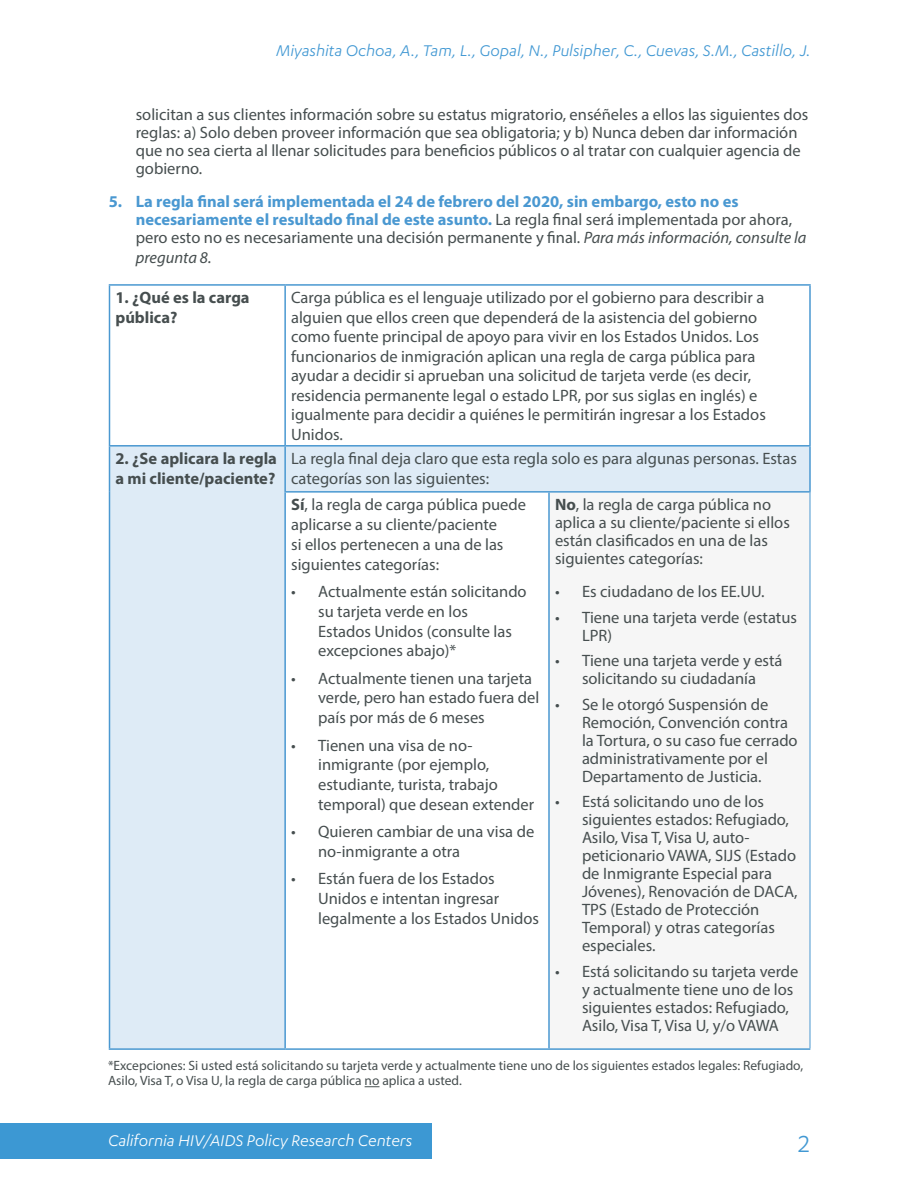
<style>
.page{position:relative;width:918px;height:1188px;background:#fff}
.page>*{position:absolute;margin:0;border:0;box-sizing:border-box;transform-origin:0 0}
.t1{font:27px "Karbon";color:#4198d3}
.t2{font:italic 18px "Karbon";color:#4198d3}
.t3{font:italic 18px "Karbon";color:#fff}
.t4{font:16.5px/18px "Myriad Pro";color:#464e4f}
.t5{font:700 16.5px/18px "Myriad Pro";color:#4a98d1}
.t6{font:700 16.5px/19.8px "Myriad Pro";color:#464e4f}
.t7{font:italic 16.5px "Myriad Pro";color:#464e4f}
.t8{font:13.5px/15.5px "Myriad Pro";color:#464e4f}
.s1{font-weight:400;color:#464e4f}
.s2{font-weight:400;font-style:italic;color:#464e4f}
.s3{font-weight:700}
</style>
<div class="page">
<div style="left:0;top:1123px;width:432px;height:36px;background:#3c98d3"></div>
<svg style="left:110px;top:447px;width:699px;height:601px"></svg>
<div style="left:549px;top:492px;width:261px;height:557px;background:#f6f6f6"></div>
<hr style="left:109px;top:284px;width:176px;height:2px;background:#4a98d1">
<hr style="left:109px;top:286px;width:1px;height:159px;background:#4a98d1">
<hr style="left:285px;top:284px;width:264px;height:2px;background:#4a98d1">
<hr style="left:284px;top:286px;width:2px;height:159px;background:#4a98d1">
<hr style="left:549px;top:284px;width:262px;height:2px;background:#4a98d1">
<hr style="left:809px;top:286px;width:2px;height:159px;background:#4a98d1">
<hr style="left:109px;top:445px;width:176px;height:2px;background:#4a98d1">
<hr style="left:109px;top:447px;width:1px;height:45px;background:#4a98d1">
<hr style="left:109px;top:492px;width:1px;height:556px;background:#4a98d1">
<hr style="left:109px;top:1048px;width:176px;height:2px;background:#4a98d1">
<hr style="left:285px;top:445px;width:264px;height:2px;background:#4a98d1">
<hr style="left:284px;top:447px;width:2px;height:44px;background:#4a98d1">
<hr style="left:549px;top:445px;width:262px;height:2px;background:#4a98d1">
<hr style="left:809px;top:447px;width:2px;height:44px;background:#4a98d1">
<hr style="left:284px;top:491px;width:265px;height:2px;background:#4a98d1">
<hr style="left:284px;top:493px;width:2px;height:555px;background:#4a98d1">
<hr style="left:549px;top:491px;width:262px;height:2px;background:#4a98d1">
<hr style="left:548px;top:493px;width:2px;height:555px;background:#4a98d1">
<hr style="left:285px;top:1048px;width:264px;height:2px;background:#4a98d1">
<hr style="left:549px;top:1048px;width:261px;height:2px;background:#4a98d1">
<hr style="left:810px;top:493px;width:1px;height:555px;background:#4a98d1">
<svg style="left:365px;top:1086px;width:15px;height:1px"></svg>
<p class="t2" style="left:276px;top:40px;width:536px">Miyashita Ochoa, A., Tam, L., Gopal, N., Pulsipher, C., Cuevas, S.M., Castillo, J.</p>
<p class="t4" style="left:136px;top:106px;width:674px">solicitan a sus clientes información sobre su estatus migratorio, enséñeles a ellos las siguientes dos reglas: a) Solo deben proveer información que sea obligatoria; y b) Nunca deben dar información que no sea cierta al llenar solicitudes para beneficios públicos o al tratar con cualquier agencia de gobierno.</p>
<p class="t5" style="left:136px;top:192px;width:672px;text-indent:-27px">5. La regla final será implementada el 24 de febrero del 2020, sin embargo, esto no es necesariamente el resultado final de este asunto. <span class="s1">La regla final será implementada por ahora, pero esto no es necesariamente una decisión permanente y final.</span> <span class="s2">Para más información, consulte la</span></p>
<p class="t7" style="left:136px;top:247px;width:77px">pregunta 8.</p>
<p class="t6" style="left:116px;top:287px;width:136px">1. ¿Qué es la carga pública?</p>
<p class="t4" style="left:291px;top:288px;width:476px;line-height:19.5px">Carga pública es el lenguaje utilizado por el gobierno para describir a alguien que ellos creen que dependerá de la asistencia del gobierno como fuente principal de apoyo para vivir en los Estados Unidos. Los funcionarios de inmigración aplican una regla de carga pública para ayudar a decidir si aprueban una solicitud de tarjeta verde (es decir, residencia permanente legal o estado LPR, por sus siglas en inglés) e igualmente para decidir a quiénes le permitirán ingresar a los Estados Unidos.</p>
<p class="t6" style="left:116px;top:448px;width:163px">2. ¿Se aplicara la regla a mi cliente/paciente?</p>
<p class="t4" style="left:291px;top:448px;width:507px;line-height:19.8px">La regla final deja claro que esta regla solo es para algunas personas. Estas categorías son las siguientes:</p>
<p class="t4" style="left:291px;top:495px;width:236px;line-height:19.8px"><span class="s3">Sí</span>, la regla de carga pública puede aplicarse a su cliente/paciente<br>si ellos pertenecen a una de las siguientes categorías:</p>
<p class="t4" style="left:318px;top:581px;width:210px;line-height:19.8px;text-indent:-27px">• Actualmente están solicitando su tarjeta verde en los<br>Estados Unidos (consulte las excepciones abajo)*</p>
<p class="t4" style="left:318px;top:668px;width:223px;line-height:19.8px;text-indent:-27px">• Actualmente tienen una tarjeta verde, pero han estado fuera del país por más de 6 meses</p>
<p class="t4" style="left:318px;top:735px;width:218px;line-height:19.8px;text-indent:-27px">• Tienen una visa de no&shy;inmigrante (por ejemplo, estudiante, turista, trabajo temporal) que desean extender</p>
<p class="t4" style="left:318px;top:822px;width:218px;line-height:19.8px;text-indent:-27px">• Quieren cambiar de una visa de no-inmigrante a otra</p>
<p class="t4" style="left:318px;top:869px;width:222px;line-height:19.8px;text-indent:-27px">• Están fuera de los Estados<br>Unidos e intentan ingresar legalmente a los Estados Unidos</p>
<p class="t4" style="left:555px;top:495px;width:236px"><span class="s3">No</span>, la regla de carga pública no aplica a su cliente/paciente si ellos están clasificados en una de las siguientes categorías:</p>
<p class="t4" style="left:555px;top:582px;width:211px">• Es ciudadano de los EE.UU.</p>
<p class="t4" style="left:582px;top:608px;width:217px;text-indent:-27px">• Tiene una tarjeta verde (estatus<br>LPR)</p>
<p class="t4" style="left:555px;top:651px;width:229px;text-align:center">• Tiene una tarjeta verde y está solicitando su ciudadanía</p>
<p class="t4" style="left:582px;top:695px;width:217px;text-indent:-27px">• Se le otorgó Suspensión de<br>Remoción, Convención contra la Tortura, o su caso fue cerrado administrativamente por el<br>Departamento de Justicia.</p>
<p class="t4" style="left:582px;top:792px;width:217px;text-indent:-27px">• Está solicitando uno de los siguientes estados: Refugiado,<br>Asilo, Visa T, Visa U, auto&shy;peticionario VAWA, SIJS (Estado de Inmigrante Especial para<br>Jóvenes), Renovación de DACA,<br>TPS (Estado de Protección<br>Temporal) y otras categorías especiales.</p>
<p class="t4" style="left:582px;top:962px;width:218px;text-indent:-27px">• Está solicitando su tarjeta verde y actualmente tiene uno de los siguientes estados: Refugiado,<br>Asilo, Visa T, Visa U, y/o VAWA</p>
<p class="t8" style="left:108px;top:1057px;width:697px">*Excepciones: Si usted está solicitando su tarjeta verde y actualmente tiene uno de los siguientes estados legales: Refugiado,<br>Asilo, Visa T, o Visa U, la regla de carga pública no aplica a usted.</p>
<p class="t3" style="left:108px;top:1131px;width:306px">California HIV/AIDS Policy Research Centers</p>
<p class="t1" style="left:799px;top:1129px;width:13px">2</p>
</div>
